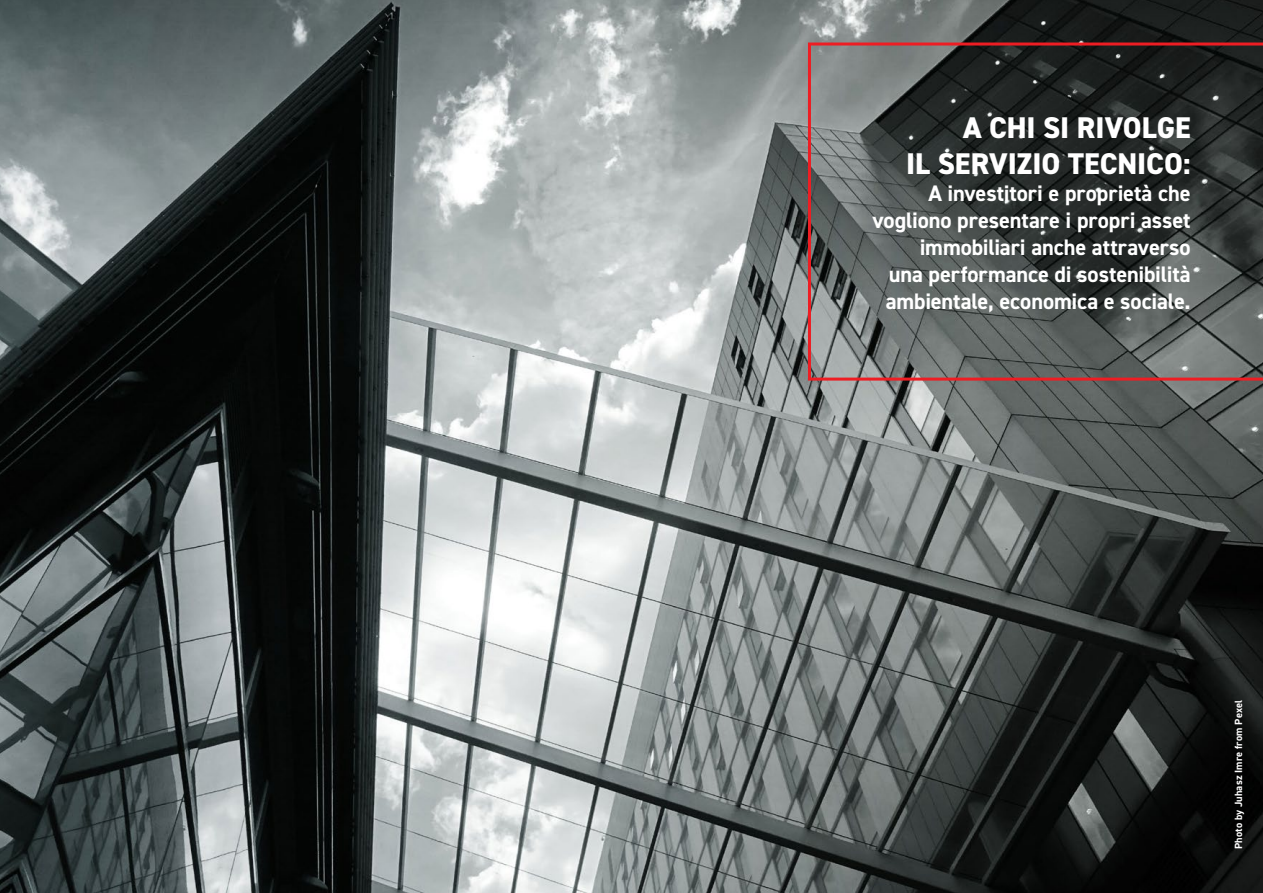
<style>
.page{position:relative;width:1263px;height:893px;background:#fff}
.page>*{position:absolute;margin:0;border:0;box-sizing:border-box;transform-origin:0 0}
.t1{font:800 30px/36px "DIN2014";letter-spacing:-.005em;color:#fff;text-align:right}
.t2{font:700 22.5px/27px "DIN2014";letter-spacing:-.005em;color:#fff;text-align:right}
.t3{font:700 10.5px "DIN2014";letter-spacing:.015em;color:#fff}
</style>
<div class="page">
<img style="left:0;top:0;width:1263px;height:893px">
<svg style="left:808px;top:43px;width:455px;height:338px;background:#494a49"></svg>
<p class="t1" style="left:906px;top:109px;width:286px">A CHI SI RIVOLGE<br>IL SERVIZIO TECNICO:</p>
<p class="t2" style="left:872px;top:179px;width:320px">A investitori e proprietà che vogliono presentare i propri asset immobiliari anche attraverso<br>una performance di sostenibilità ambientale, economica e sociale.</p>
<p class="t3" style="left:1231px;top:849px;width:151px;rotate:-90deg">Photo by Juhasz Imre from Pexel</p>
</div>
